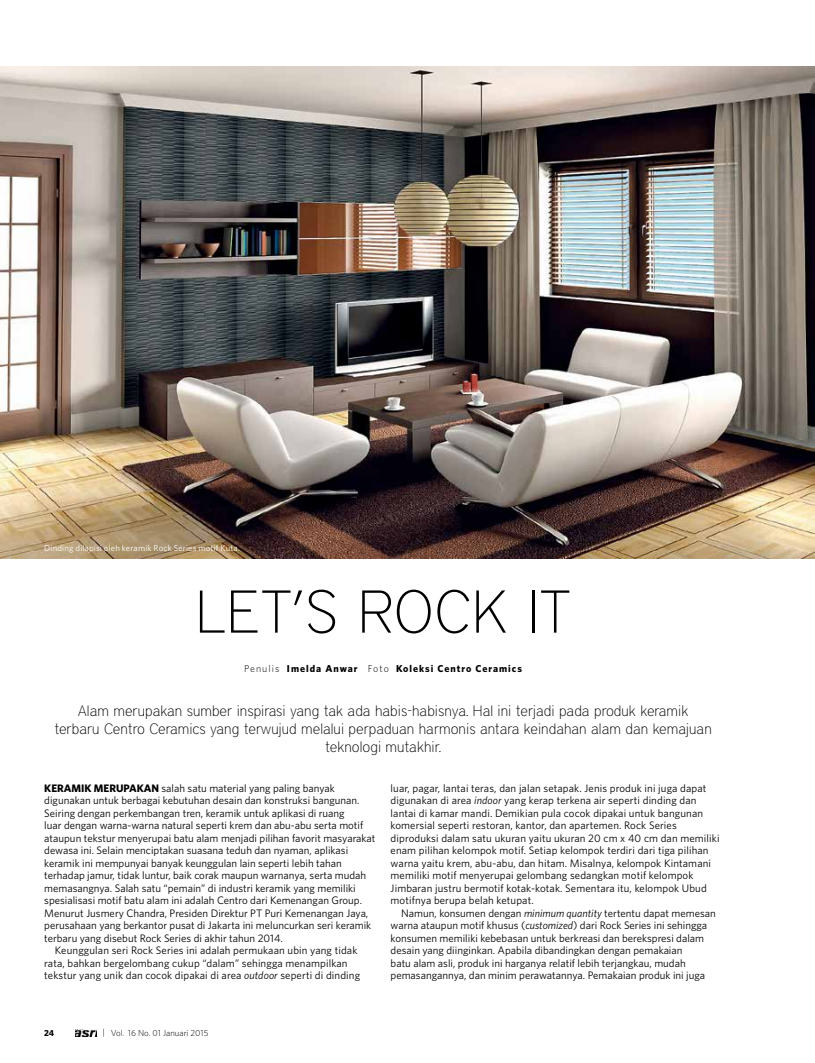
<style>
.page{position:relative;width:815px;height:1063px;background:#fff}
.page>*{position:absolute;margin:0;border:0;box-sizing:border-box;transform-origin:0 0}
.t1{font:100 60px "District";letter-spacing:.015em;color:#000}
.t2{font:100 15px/18px "District";color:#000;text-align:center}
.t3{font:10.88px/12.5px "Whitney";color:#000}
.t4{font:700 10.88px "Whitney";color:#000}
.t5{font:700 10px "Whitney";letter-spacing:.1em;color:#000}
.t6{font:8.75px "Whitney";letter-spacing:.015em;color:#fff}
.t7{font:300 8.75px "Whitney";color:#000}
.t8{font:700 8.75px "Whitney";color:#000}
.s1{font-weight:300}
.s2{font-weight:700}
.s3{font-style:italic}
</style>
<div class="page">
<img style="left:76px;top:1029px;width:21px;height:7px">
<img style="left:0;top:66px;width:815px;height:492px">
<p class="t6" style="left:44px;top:543px;width:197px">Dinding dilapisi oleh keramik Rock Series motif Kuta.</p>
<h1 class="t1" style="left:196px;top:577px;width:376px">LET’S ROCK IT</h1>
<p class="t5" style="left:244px;top:662px;width:279px"><span class="s1">Penulis</span> Imelda Anwar <span class="s1">Foto</span> Koleksi Centro Ceramics</p>
<h2 class="t2" style="left:54px;top:702px;width:659px">Alam merupakan sumber inspirasi yang tak ada habis-habisnya. Hal ini terjadi pada produk keramik terbaru Centro Ceramics yang terwujud melalui perpaduan harmonis antara keindahan alam dan kemajuan teknologi mutakhir.</h2>
<p class="t4" style="left:44px;top:781px;width:94px">Keramik merupaka</p>
<p class="t3" style="left:151px;top:782px;width:185px"><span class="s2">n</span> salah satu material yang paling banyak</p>
<p class="t3" style="left:44px;top:794px;width:317px">digunakan untuk berbagai kebutuhan desain dan konstruksi bangunan.</p>
<p class="t3" style="left:44px;top:807px;width:302px">Seiring dengan perkembangan tren, keramik untuk aplikasi di ruang</p>
<p class="t3" style="left:44px;top:819px;width:321px">luar dengan warna-warna natural seperti krem dan abu-abu serta motif</p>
<p class="t3" style="left:44px;top:832px;width:333px">ataupun tekstur menyerupai batu alam menjadi pilihan favorit masyarakat</p>
<p class="t3" style="left:44px;top:844px;width:305px">dewasa ini. Selain menciptakan suasana teduh dan nyaman, aplikasi</p>
<p class="t3" style="left:44px;top:857px;width:299px">keramik ini mempunyai banyak keunggulan lain seperti lebih tahan</p>
<p class="t3" style="left:44px;top:869px;width:324px">terhadap jamur, tidak luntur, baik corak maupun warnanya, serta mudah</p>
<p class="t3" style="left:44px;top:882px;width:313px">memasangnya. Salah satu “pemain” di industri keramik yang memiliki</p>
<p class="t3" style="left:44px;top:894px;width:319px">spesialisasi motif batu alam ini adalah Centro dari Kemenangan Group.</p>
<p class="t3" style="left:44px;top:906px;width:326px">Menurut Jusmery Chandra, Presiden Direktur PT Puri Kemenangan Jaya,</p>
<p class="t3" style="left:44px;top:919px;width:329px">perusahaan yang berkantor pusat di Jakarta ini meluncurkan seri keramik</p>
<p class="t3" style="left:44px;top:931px;width:240px">terbaru yang disebut Rock Series di akhir tahun 2014.</p>
<p class="t3" style="left:55px;top:944px;width:304px">Keunggulan seri Rock Series ini adalah permukaan ubin yang tidak</p>
<p class="t3" style="left:44px;top:956px;width:305px">rata, bahkan bergelombang cukup “dalam” sehingga menampilkan</p>
<p class="t3" style="left:44px;top:969px;width:317px">tekstur yang unik dan cocok dipakai di area <span class="s3">outdoor</span> seperti di dinding</p>
<p class="t3" style="left:391px;top:781px;width:330px">luar, pagar, lantai teras, dan jalan setapak. Jenis produk ini juga dapat digunakan di area <span class="s3">indoor</span> yang kerap terkena air seperti dinding dan lantai di kamar mandi. Demikian pula cocok dipakai untuk bangunan komersial seperti restoran, kantor, dan apartemen. Rock Series diproduksi dalam satu ukuran yaitu ukuran 20 cm x 40 cm dan memiliki enam pilihan kelompok motif. Setiap kelompok terdiri dari tiga pilihan warna yaitu krem, abu-abu, dan hitam. Misalnya, kelompok Kintamani memiliki motif menyerupai gelombang sedangkan motif kelompok Jimbaran justru bermotif kotak-kotak. Sementara itu, kelompok Ubud motifnya berupa belah ketupat.</p>
<p class="t3" style="left:391px;top:906px;width:327px;text-indent:11px">Namun, konsumen dengan <span class="s3">minimum quantity</span> tertentu dapat memesan warna ataupun motif khusus (<span class="s3">customized</span>) dari Rock Series ini sehingga konsumen memiliki kebebasan untuk berkreasi dan berekspresi dalam desain yang diinginkan. Apabila dibandingkan dengan pemakaian<br>batu alam asli, produk ini harganya relatif lebih terjangkau, mudah pemasangannya, dan minim perawatannya. Pemakaian produk ini juga</p>
<p class="t7" style="left:102px;top:1027px;width:4px">|</p>
<p class="t8" style="left:44px;top:1028px;width:11px">24</p>
<p class="t7" style="left:111px;top:1028px;width:99px">Vol. 16 No. 01 Januari 2015</p>
</div>
